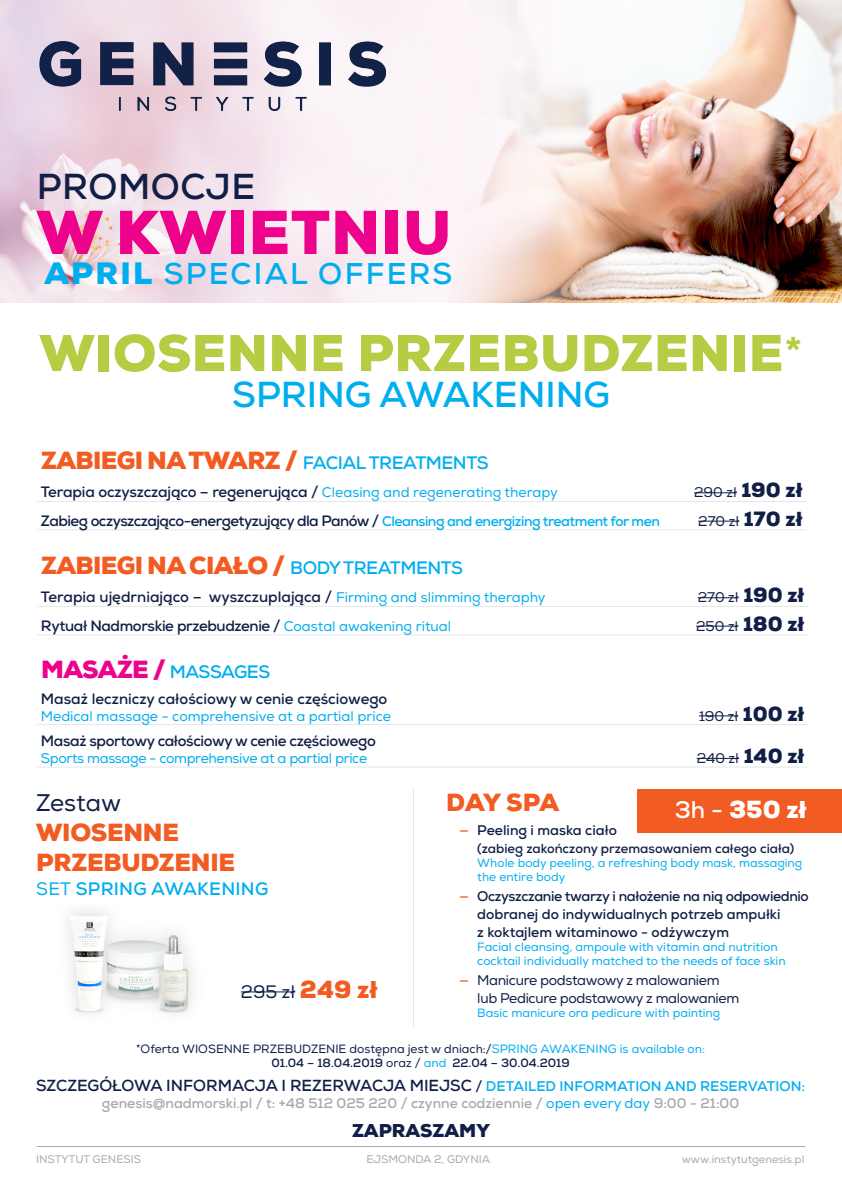
<style>
.page{position:relative;width:842px;height:1191px;background:#fff}
.page>*{position:absolute;margin:0;border:0;box-sizing:border-box;transform-origin:0 0}
.t1{font:900 60px "Nexa";letter-spacing:.015em;color:#ed028c}
.t2{font:900 50px "Nexa";letter-spacing:.01em;color:#b7cb43}
.t3{font:700 36px "Nexa";color:#00aeef}
.t4{font:700 36px "Nexa";letter-spacing:.015em;color:#111f46}
.t5{font:700 30px "Nexa";letter-spacing:.075em;color:#00aeef}
.t6{font:900 24px/30px "Nexa";letter-spacing:-.01em;color:#f25b21}
.t7{font:900 24px "Nexa";color:#fff}
.t8{font:700 18px "Nexa";letter-spacing:-.025em;color:#00aeef}
.t9{font:700 18px "Nexa";letter-spacing:.015em;color:#00aeef}
.t10{font:900 18px "Nexa";color:#111f46}
.t11{font:18px "Nexa";color:#111f46}
.t12{font:700 16px "Nexa";color:#111f46}
.t13{font:700 15px "Nexa";letter-spacing:-.025em;color:#111f46}
.t14{font:700 15px "Nexa";color:#111f46}
.t15{font:700 14px/18px "Nexa";color:#111f46}
.t16{font:14px/18px "Nexa";letter-spacing:-.025em;color:#111f46}
.t17{font:700 14px "Nexa";color:#a8a9ad}
.t18{font:14px "Nexa";color:#00aeef}
.t19{font:14px "Nexa";letter-spacing:-.025em;color:#00aeef}
.t20{font:700 13px "Nexa";color:#111f46}
.t21{font:12px/14px "Nexa";color:#00aeef}
.t22{font:12px/14px "Nexa";color:#111f46;text-align:center}
.t23{font:11px "Nexa";color:#a8a9ad}
.s1{font-weight:900}
.s2{font-weight:700;font-size:48px}
.s3{font-weight:900;font-size:24px;color:#f25b21}
.s4{font-weight:400;font-size:14px;color:#00aeef}
.s5{font-weight:900;font-size:20px}
.s6{font-size:14px;color:#00aeef}
.s7{font-weight:700;font-size:18px;color:#00aeef}
.s8{font-weight:900;font-size:24px;color:#ed028c}
.s9{color:#f25b21}
.s10{font-weight:700;color:#f25b21}
.s11{font-weight:400;color:#111f46}
.s12{font-weight:400}
.s13{font-weight:700}
.s14{color:#00aeef}
.s15{font-size:14px}
.s16{font-weight:400;color:#00aeef}
</style>
<div class="page">
<img style="left:0;top:0;width:842px;height:302px">
<div style="left:638px;top:788px;width:204px;height:44px;background:#f25b21"></div>
<img style="left:0;top:0;width:428px;height:154px">
<hr style="left:37px;top:1146px;width:768px;height:1px;background:#a8a9ad">
<hr style="left:37px;top:501px;width:646px;height:1px;background:#e6e7e9">
<hr style="left:683px;top:501px;width:123px;height:1px;background:#e6e7e9">
<hr style="left:37px;top:529px;width:646px;height:1px;background:#e6e7e9">
<hr style="left:683px;top:529px;width:123px;height:1px;background:#e6e7e9">
<hr style="left:694px;top:492px;width:43px;height:1px;background:#111f46">
<hr style="left:698px;top:521px;width:41px;height:1px;background:#111f46">
<hr style="left:37px;top:606px;width:648px;height:1px;background:#e6e7e9">
<hr style="left:685px;top:606px;width:123px;height:1px;background:#e6e7e9">
<hr style="left:37px;top:634px;width:648px;height:1px;background:#e6e7e9">
<hr style="left:685px;top:634px;width:123px;height:1px;background:#e6e7e9">
<hr style="left:698px;top:597px;width:41px;height:1px;background:#111f46">
<hr style="left:696px;top:626px;width:42px;height:1px;background:#111f46">
<hr style="left:37px;top:724px;width:649px;height:1px;background:#e6e7e9">
<hr style="left:686px;top:724px;width:122px;height:1px;background:#e6e7e9">
<hr style="left:37px;top:767px;width:649px;height:1px;background:#e6e7e9">
<hr style="left:686px;top:767px;width:122px;height:1px;background:#e6e7e9">
<hr style="left:699px;top:715px;width:39px;height:1px;background:#111f46">
<hr style="left:697px;top:758px;width:42px;height:1px;background:#111f46">
<hr style="left:413px;top:788px;width:1px;height:238px;background:#e6e7e9">
<hr style="left:241px;top:991px;width:54px;height:1px;background:#111f46">
<img style="left:68px;top:910px;width:125px;height:104px">
<p class="t4" style="left:37px;top:163px;width:220px">PROMOCJE</p>
<p class="t1" style="left:37px;top:193px;width:416px">W KWIETNIU</p>
<p class="t5" style="left:44px;top:254px;width:409px"><span class="s1">APRIL</span> SPECIAL OFFERS</p>
<p class="t2" style="left:40px;top:320px;width:765px">WIOSENNE PRZEBUDZENIE<span class="s2">*</span></p>
<p class="t3" style="left:232px;top:371px;width:380px">SPRING AWAKENING</p>
<p class="t8" style="left:41px;top:451px;width:449px"><span class="s3">ZABIEGI NA TWARZ /</span> FACIAL TREATMENTS</p>
<p class="t13" style="left:41px;top:482px;width:518px">Terapia oczyszczająco – regenerująca / <span class="s4">Cleasing and regenerating therapy</span></p>
<p class="t16" style="left:694px;top:484px;width:110px">290 zł <span class="s5">190 zł</span></p>
<p class="t13" style="left:41px;top:511px;width:620px">Zabieg oczyszczająco-energetyzujący dla Panów / <span class="s6">Cleansing and energizing treatment for men</span></p>
<p class="t16" style="left:698px;top:512px;width:106px">270 zł <span class="s5">170 zł</span></p>
<p class="t6" style="left:41px;top:550px;width:423px">ZABIEGI NA CIAŁO / <span class="s7">BODY TREATMENTS</span></p>
<p class="t14" style="left:41px;top:587px;width:506px">Terapia ujędrniająco – wyszczuplająca / <span class="s4">Firming and slimming theraphy</span></p>
<p class="t16" style="left:698px;top:589px;width:108px">270 zł <span class="s5">190 zł</span></p>
<p class="t13" style="left:41px;top:616px;width:412px">Rytuał Nadmorskie przebudzenie / <span class="s4">Coastal awakening ritual</span></p>
<p class="t16" style="left:696px;top:617px;width:110px">250 zł <span class="s5">180 zł</span></p>
<p class="t8" style="left:41px;top:660px;width:231px"><span class="s8">MASAŻE /</span> MASSAGES</p>
<p class="t14" style="left:41px;top:689px;width:348px">Masaż leczniczy całościowy w cenie częściowego</p>
<p class="t18" style="left:41px;top:707px;width:351px">Medical massage - comprehensive at a partial price</p>
<p class="t16" style="left:699px;top:707px;width:107px">190 zł <span class="s5">100 zł</span></p>
<p class="t13" style="left:41px;top:731px;width:336px">Masaż sportowy całościowy w cenie częściowego</p>
<p class="t19" style="left:41px;top:750px;width:328px">Sports massage - comprehensive at a partial price</p>
<p class="t16" style="left:697px;top:749px;width:109px">240 zł <span class="s5">140 zł</span></p>
<p class="t6" style="left:446px;top:787px;width:114px">DAY SPA</p>
<p class="t15" style="left:459px;top:821px;width:159px"><span class="s9">—</span> Peeling i maska ciało</p>
<p class="t20" style="left:477px;top:840px;width:319px">(zabieg zakończony przemasowaniem całego ciała)</p>
<p class="t21" style="left:477px;top:856px;width:326px">Whole body peeling, a refreshing body mask, massaging the entire body</p>
<p class="t15" style="left:477px;top:887px;width:333px;text-indent:-18px"><span class="s9">—</span> Oczyszczanie twarzy i nałożenie na nią odpowiednio dobranej do indywidualnych potrzeb ampułki<br>z koktajlem witaminowo - odżywczym</p>
<p class="t21" style="left:477px;top:940px;width:310px">Facial cleansing, ampoule with vitamin and nutrition cocktail individually matched to the needs of face skin</p>
<p class="t16" style="left:477px;top:971px;width:263px;text-indent:-18px"><span class="s10">—</span> Manicure podstawowy z malowaniem lub Pedicure podstawowy z malowaniem</p>
<p class="t21" style="left:477px;top:1006px;width:244px">Basic manicure ora pedicure with painting</p>
<p class="t6" style="left:36px;top:787px;width:145px"><span class="s11">Zestaw<br></span>WIOSENNE</p>
<p class="t6" style="left:36px;top:847px;width:200px">PRZEBUDZENIE</p>
<p class="t9" style="left:36px;top:877px;width:234px"><span class="s12">SET</span> SPRING AWAKENING</p>
<p class="t7" style="left:675px;top:794px;width:134px"><span class="s13">3h -</span> 350 zł</p>
<p class="t11" style="left:241px;top:981px;width:138px">295 zł <span class="s3">249 zł</span></p>
<p class="t22" style="left:136px;top:1042px;width:570px">*Oferta WIOSENNE PRZEBUDZENIE dostępna jest w dniach:/<span class="s14">SPRING AWAKENING is available on:<br></span><span class="s13">01.04 – 18.04.2019</span> oraz / <span class="s14">and</span> <span class="s13">22.04 – 30.04.2019</span></p>
<p class="t12" style="left:36px;top:1075px;width:771px">SZCZEGÓŁOWA INFORMACJA I REZERWACJA MIEJSC <span class="s15">/</span> <span class="s6">DETAILED INFORMATION AND RESERVATION:</span></p>
<p class="t17" style="left:102px;top:1094px;width:639px">genesis@nadmorski.pl / t: +48 512 025 220 / czynne codziennie / <span class="s16">open every day</span> 9:00 - 21:00</p>
<p class="t10" style="left:352px;top:1118px;width:139px">ZAPRASZAMY</p>
<p class="t23" style="left:36px;top:1152px;width:107px">INSTYTUT GENESIS</p>
<p class="t23" style="left:366px;top:1152px;width:125px">EJSMONDA 2, GDYNIA</p>
<p class="t23" style="left:682px;top:1152px;width:124px">www.instytutgenesis.pl</p>
</div>
